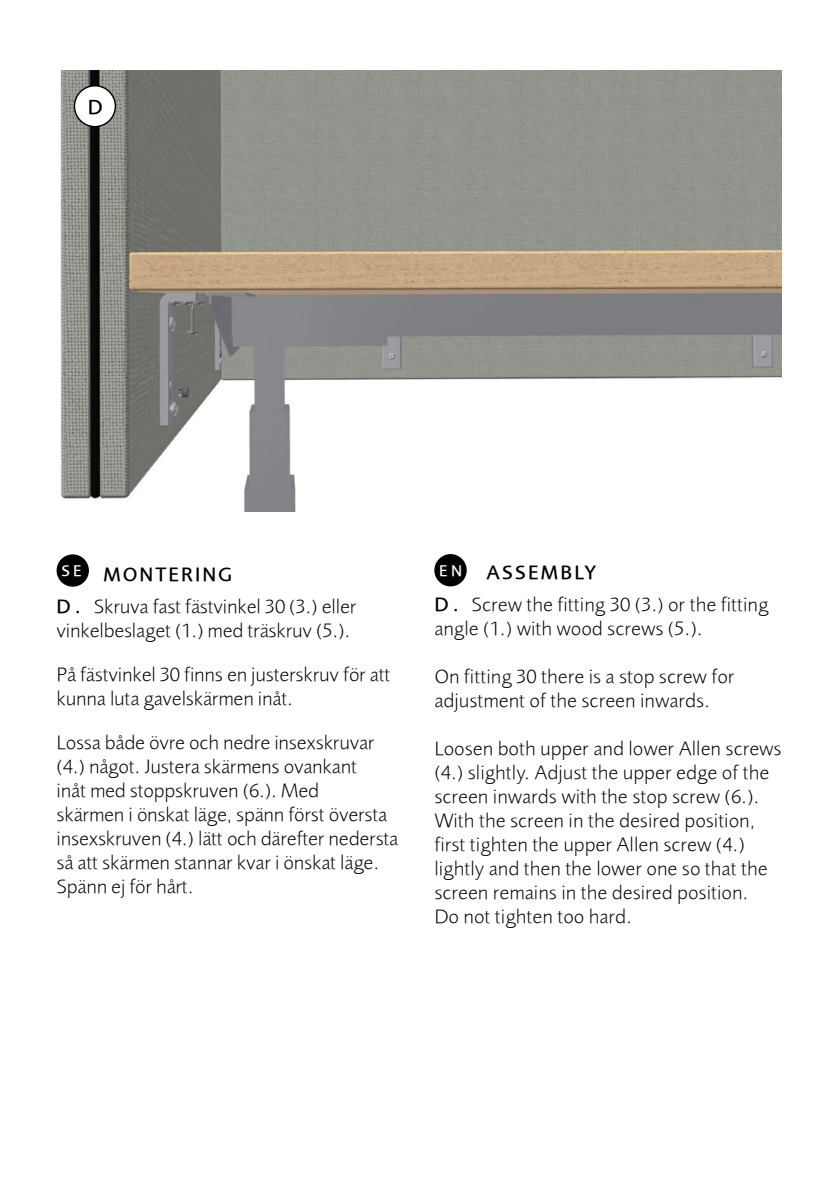
<style>
.page{position:relative;width:840px;height:1191px;background:#fff}
.page>*{position:absolute;margin:0;border:0;box-sizing:border-box;transform-origin:0 0}
.t1{font:500 21px "Foundry Sans";color:#000}
.t2{font:300 20px/24px "Foundry Sans";letter-spacing:.01em;color:#000}
.t3{font:500 20px "Foundry Sans";letter-spacing:.11em;color:#000}
.t4{font:500 16px "Foundry Sans";color:#fff}
.s1{font-weight:500}
</style>
<div class="page">
<img style="left:60px;top:71px;width:720px;height:441px">
<div style="left:434px;top:554px;width:32px;height:32px;background:#000;border-radius:50%"></div>
<div style="left:57px;top:554px;width:32px;height:32px;background:#000;border-radius:50%"></div>
<div style="left:74px;top:86px;width:41px;height:41px;background:#fff;border-radius:50%"></div>
<div style="left:74px;top:85px;width:42px;height:42px;border:1px solid #000;border-radius:50%"></div>
<p class="t1" style="left:88px;top:96px;width:17px">D</p>
<p class="t4" style="left:61px;top:562px;width:22px">SE</p>
<p class="t2" style="left:57px;top:560px;width:301px;line-height:32px;text-indent:47px"><span class="s1">MONTERING<br>D .</span> Skruva fast fästvinkel 30 (3.) eller</p>
<p class="t2" style="left:57px;top:620px;width:295px">vinkelbeslaget (1.) med träskruv (5.).</p>
<p class="t2" style="left:57px;top:664px;width:335px">På fästvinkel 30 finns en justerskruv för att kunna luta gavelskärmen inåt.</p>
<p class="t2" style="left:57px;top:732px;width:343px">Lossa både övre och nedre insexskruvar (4.) något. Justera skärmens ovankant<br>inåt med stoppskruven (6.). Med<br>skärmen i önskat läge, spänn först översta insexskruven (4.) lätt och därefter nedersta så att skärmen stannar kvar i önskat läge.<br>Spänn ej för hårt.</p>
<p class="t4" style="left:439px;top:562px;width:24px">EN</p>
<p class="t2" style="left:434px;top:594px;width:335px"><span class="s1">D .</span> Screw the fitting 30 (3.) or the fitting angle (1.) with wood screws (5.).</p>
<p class="t2" style="left:434px;top:666px;width:301px">On fitting 30 there is a stop screw for adjustment of the screen inwards.</p>
<p class="t2" style="left:434px;top:738px;width:348px">Loosen both upper and lower Allen screws (4.) slightly. Adjust the upper edge of the screen inwards with the stop screw (6.).<br>With the screen in the desired position, first tighten the upper Allen screw (4.) lightly and then the lower one so that the screen remains in the desired position.<br>Do not tighten too hard.</p>
<p class="t3" style="left:486px;top:562px;width:111px">ASSEMBLY</p>
</div>
